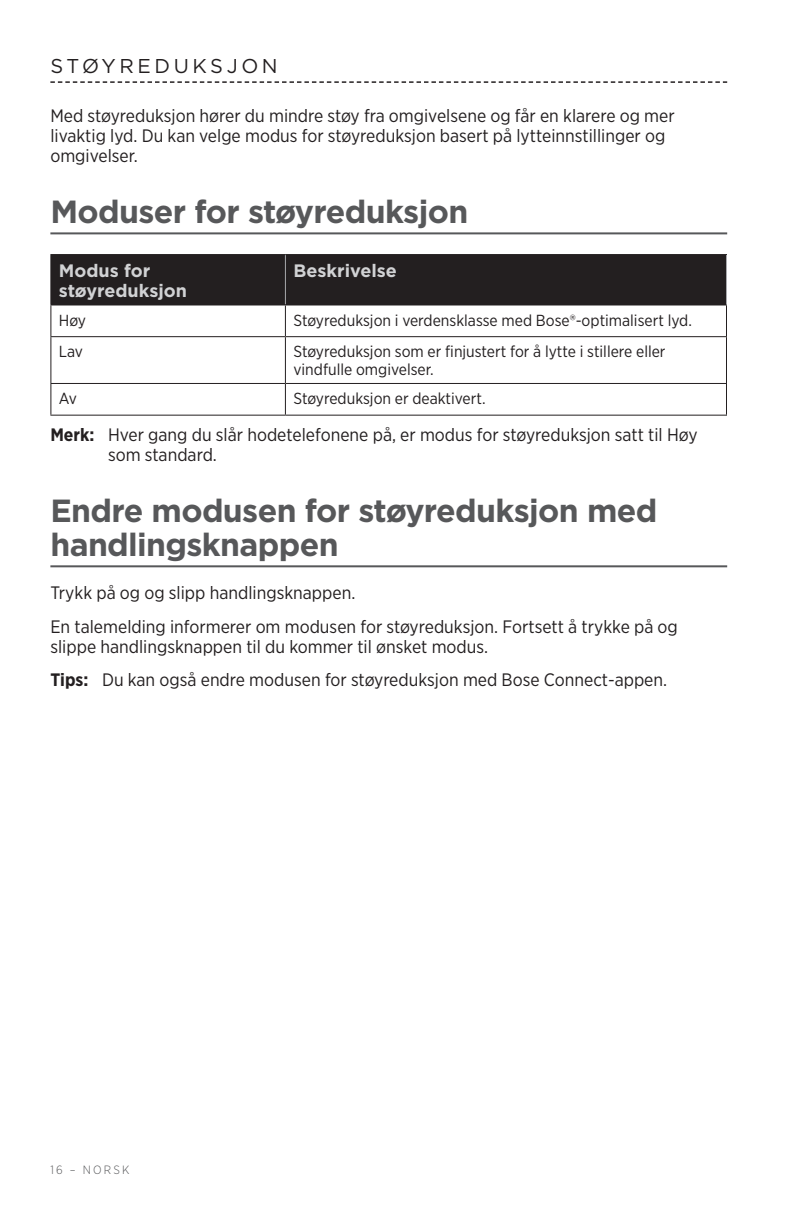
<style>
.page{position:relative;width:792px;height:1224px;background:#fff}
.page>*{position:absolute;margin:0;border:0;box-sizing:border-box;transform-origin:0 0}
.Text_Head_1{font:700 32px/34px "Gotham";letter-spacing:-.02em;color:#57585a}
.Section_Head_toc_lef{font:20px "Gotham";letter-spacing:.18em;color:#231f20}
.Text{font:18px/20px "Gotham Narrow";color:#231f20}
.Text_Tip{font:18px "Gotham Narrow";color:#231f20}
.Text_Table_Head_1{font:700 18px/20px "Gotham";color:#d1d2d4}
.Text_Table{font:16px/18px "Gotham Narrow";color:#231f20}
.t1{font:300 12px "Gotham Narrow";letter-spacing:.18em;color:#57585a}
.s1{font-weight:700}
</style>
<div class="page">
<svg style="left:50px;top:81px;width:677px;height:2px"></svg>
<hr style="left:50px;top:232px;width:677px;height:2px;background:#57585a">
<hr style="left:50px;top:565px;width:677px;height:2px;background:#57585a">
<div style="left:51px;top:255px;width:675px;height:49px;background:#231f20"></div>
<hr style="left:50px;top:305px;width:1px;height:31px;background:#231f20">
<hr style="left:285px;top:305px;width:1px;height:31px;background:#231f20">
<hr style="left:726px;top:305px;width:1px;height:31px;background:#231f20">
<hr style="left:50px;top:336px;width:235px;height:1px;background:#231f20">
<hr style="left:50px;top:337px;width:1px;height:46px;background:#231f20">
<hr style="left:285px;top:336px;width:442px;height:1px;background:#231f20">
<hr style="left:285px;top:337px;width:1px;height:46px;background:#231f20">
<hr style="left:726px;top:337px;width:1px;height:46px;background:#231f20">
<hr style="left:50px;top:383px;width:235px;height:1px;background:#231f20">
<hr style="left:50px;top:384px;width:1px;height:31px;background:#231f20">
<hr style="left:285px;top:383px;width:442px;height:1px;background:#231f20">
<hr style="left:285px;top:384px;width:1px;height:31px;background:#231f20">
<hr style="left:726px;top:384px;width:1px;height:31px;background:#231f20">
<hr style="left:50px;top:415px;width:235px;height:1px;background:#231f20">
<hr style="left:285px;top:415px;width:442px;height:1px;background:#231f20">
<hr style="left:285px;top:255px;width:1px;height:49px;background:#a8a9ad">
<hr style="left:50px;top:254px;width:235px;height:1px;background:#231f20">
<hr style="left:50px;top:255px;width:1px;height:49px;background:#231f20">
<hr style="left:285px;top:254px;width:442px;height:1px;background:#231f20">
<hr style="left:50px;top:304px;width:235px;height:1px;background:#231f20">
<hr style="left:285px;top:304px;width:442px;height:1px;background:#231f20">
<hr style="left:726px;top:255px;width:1px;height:49px;background:#a8a9ad">
<p class="Section_Head_toc_lef" style="left:50px;top:54px;width:229px">STØYREDUKSJON</p>
<p class="Text" style="left:50px;top:106px;width:626px">Med støyreduksjon hører du mindre støy fra omgivelsene og får en klarere og mer livaktig lyd. Du kan velge modus for støyreduksjon basert på lytteinnstillinger og omgivelser.</p>
<p class="Text_Head_1" style="left:50px;top:195px;width:419px">Moduser for støyreduksjon</p>
<p class="Text_Table_Head_1" style="left:59px;top:261px;width:130px">Modus for støyreduksjon</p>
<p class="Text_Table_Head_1" style="left:293px;top:261px;width:105px">Beskrivelse</p>
<p class="Text_Table" style="left:59px;top:311px;width:29px">Høy</p>
<p class="Text_Table" style="left:293px;top:311px;width:400px">Støyreduksjon i verdensklasse med Bose®-optimalisert lyd.</p>
<p class="Text_Table" style="left:59px;top:343px;width:26px">Lav</p>
<p class="Text_Table" style="left:293px;top:343px;width:374px">Støyreduksjon som er finjustert for å lytte i stillere eller vindfulle omgivelser.</p>
<p class="Text_Table" style="left:59px;top:389px;width:20px">Av</p>
<p class="Text_Table" style="left:293px;top:389px;width:194px">Støyreduksjon er deaktivert.</p>
<p class="Text" style="left:108px;top:425px;width:591px;text-indent:-58px"><span class="s1">Merk:</span> Hver gang du slår hodetelefonene på, er modus for støyreduksjon satt til Høy som standard.</p>
<p class="Text_Head_1" style="left:50px;top:494px;width:609px">Endre modusen for støyreduksjon med handlingsknappen</p>
<p class="Text" style="left:50px;top:582px;width:307px">Trykk på og og slipp handlingsknappen.</p>
<p class="Text" style="left:50px;top:616px;width:629px">En talemelding informerer om modusen for støyreduksjon. Fortsett å trykke på og slippe handlingsknappen til du kommer til ønsket modus.</p>
<p class="Text_Tip" style="left:50px;top:669px;width:618px"><span class="s1">Tips:</span> Du kan også endre modusen for støyreduksjon med Bose Connect-appen.</p>
<p class="t1" style="left:50px;top:1162px;width:81px">16 – NORSK</p>
</div>
